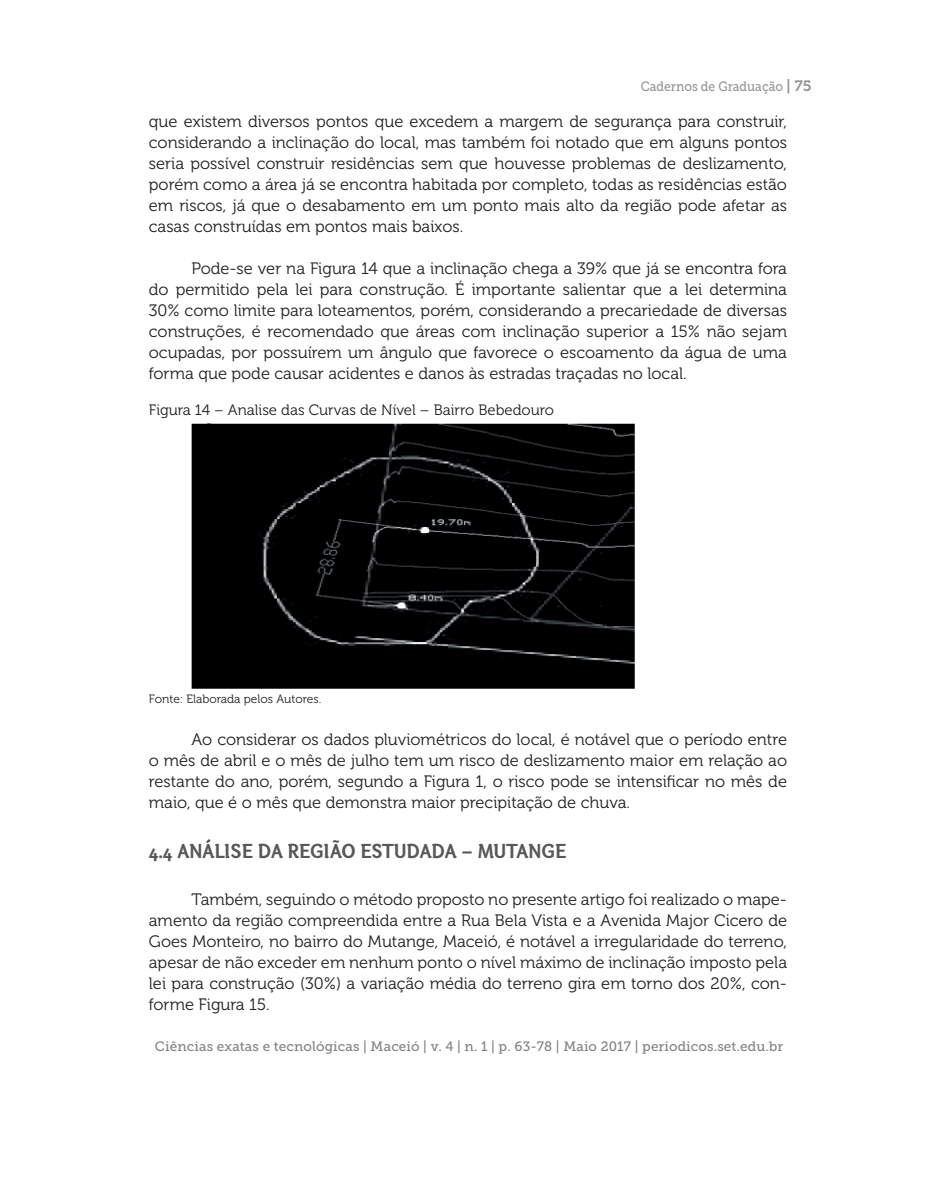
<style>
.page{position:relative;width:936px;height:1191px;background:#fff}
.page>*{position:absolute;margin:0;border:0;box-sizing:border-box;transform-origin:0 0}
.t1{font:21px "Otari Bold Limited";color:#57585a}
.t2{font:16.5px/21px "Museo 300";color:#231f20;text-align:justify}
.t3{font:15px "Museo 300";color:#231f20}
.t4{font:13.5px "Museo Slab 500";letter-spacing:.01em;color:#808285}
.t5{font:13.5px "Museo Slab 500";color:#939598;scale:.9 1}
.t6{font:12px "Museo 300";color:#231f20}
.s1{font-family:"Museo 700";font-size:15px}
</style>
<div class="page">
<img style="left:191px;top:423px;width:443px;height:265px">
<p class="t5" style="left:640px;top:79px;width:191px">Cadernos de Graduação <span class="s1">| 75</span></p>
<p class="t2" style="left:149px;top:111px;width:639px">que existem diversos pontos que excedem a margem de segurança para construir, considerando a inclinação do local, mas também foi notado que em alguns pontos seria possível construir residências sem que houvesse problemas de deslizamento, porém como a área já se encontra habitada por completo, todas as residências estão em riscos, já que o desabamento em um ponto mais alto da região pode afetar as casas construídas em pontos mais baixos.</p>
<p class="t2" style="left:149px;top:258px;width:639px;text-indent:43px">Pode-se ver na Figura 14 que a inclinação chega a 39% que já se encontra fora do permitido pela lei para construção. É importante salientar que a lei determina 30% como limite para loteamentos, porém, considerando a precariedade de diversas construções, é recomendado que áreas com inclinação superior a 15% não sejam ocupadas, por possuírem um ângulo que favorece o escoamento da água de uma forma que pode causar acidentes e danos às estradas traçadas no local.</p>
<p class="t3" style="left:149px;top:402px;width:406px">Figura 14 – Analise das Curvas de Nível – Bairro Bebedouro</p>
<p class="t6" style="left:149px;top:692px;width:174px">Fonte: Elaborada pelos Autores.</p>
<p class="t2" style="left:149px;top:729px;width:639px;text-indent:43px">Ao considerar os dados pluviométricos do local, é notável que o período entre o mês de abril e o mês de julho tem um risco de deslizamento maior em relação ao restante do ano, porém, segundo a Figura 1, o risco pode se intensificar no mês de maio, que é o mês que demonstra maior precipitação de chuva.</p>
<p class="t1" style="left:149px;top:838px;width:419px">4.4 ANÁLISE DA REGIÃO ESTUDADA – MUTANGE</p>
<p class="t2" style="left:149px;top:888px;width:639px;text-indent:43px">Também, seguindo o método proposto no presente artigo foi realizado o mape&shy;amento da região compreendida entre a Rua Bela Vista e a Avenida Major Cicero de Goes Monteiro, no bairro do Mutange, Maceió, é notável a irregularidade do terreno, apesar de não exceder em nenhum ponto o nível máximo de inclinação imposto pela lei para construção (30%) a variação média do terreno gira em torno dos 20%, con&shy;forme Figura 15.</p>
<p class="t4" style="left:155px;top:1039px;width:629px">Ciências exatas e tecnológicas | Maceió | v. 4 | n. 1 | p. 63-78 | Maio 2017 | periodicos.set.edu.br</p>
</div>
